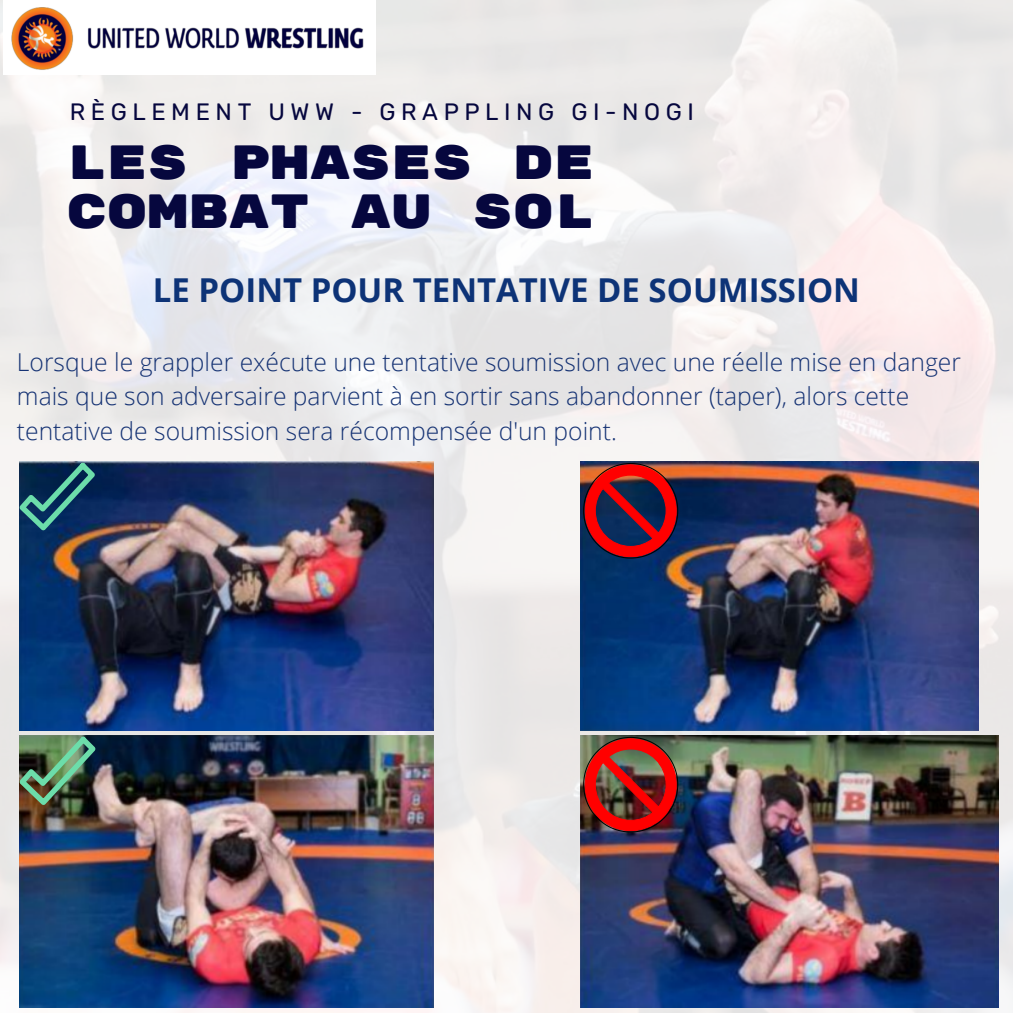
<style>
.page{position:relative;width:1013px;height:1013px;background:#fff}
.page>*{position:absolute;margin:0;border:0;box-sizing:border-box;transform-origin:0 0}
.t1{font:47.75px/49.2px "Rubik Mono One";color:#06073e}
.t2{font:700 32.88px "Open Sans";color:#0d3377}
.t3{font:300 24.62px/34.4px "Open Sans";color:#163374}
.t4{font:23.62px "Rubik";letter-spacing:.235em;color:#06073e}
</style>
<div class="page">
<img style="left:0;top:0;width:1012px;height:1012px">
<img style="left:4px;top:0;width:371px;height:74px">
<img style="left:19px;top:461px;width:415px;height:269px">
<img style="left:580px;top:461px;width:398px;height:269px">
<img style="left:19px;top:735px;width:415px;height:272px">
<img style="left:580px;top:735px;width:418px;height:272px">
<svg style="left:19px;top:461px;width:76px;height:69px;background:#1d4e67"></svg>
<img style="left:19px;top:735px;width:77px;height:70px">
<svg style="left:583px;top:463px;width:95px;height:95px;background:#781e2f"></svg>
<img style="left:583px;top:737px;width:95px;height:95px">
<p class="t4" style="left:70px;top:98px;width:625px">RÈGLEMENT UWW - GRAPPLING GI-NOGI</p>
<p class="t1" style="left:66px;top:139px;width:529px">LES PHASES DE<br>COMBAT AU SOL</p>
<p class="t2" style="left:153px;top:267px;width:708px">LE POINT POUR TENTATIVE DE SOUMISSION</p>
<p class="t3" style="left:17px;top:344px;width:945px">Lorsque le grappler exécute une tentative soumission avec une réelle mise en danger mais que son adversaire parvient à en sortir sans abandonner (taper), alors cette tentative de soumission sera récompensée d'un point.</p>
</div>
